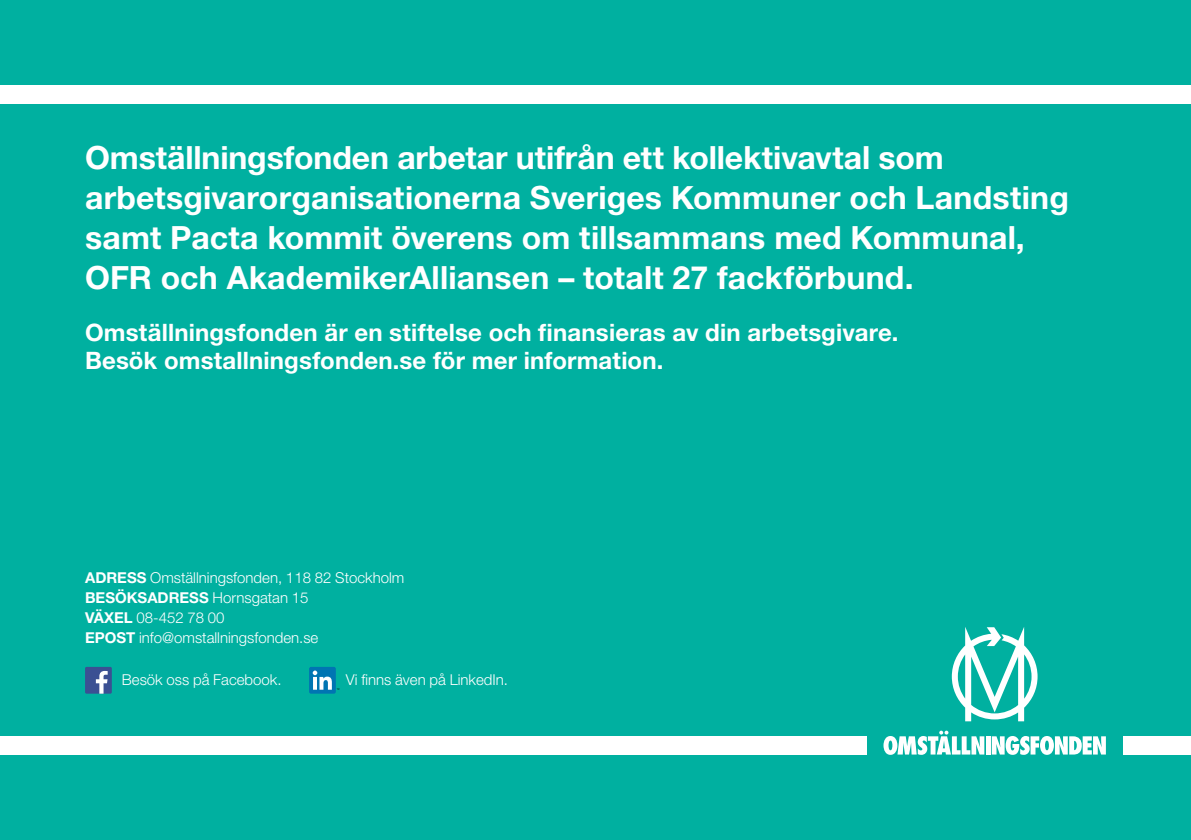
<style>
.page{position:relative;width:1191px;height:840px;background:#fff}
.page>*{position:absolute;margin:0;border:0;box-sizing:border-box;transform-origin:0 0}
.t1{font:700 32px/40px "Helvetica Neue LT Std";letter-spacing:.005em;color:#fff}
.t2{font:700 24px/28.8px "Helvetica Neue LT Std";letter-spacing:.005em;color:#fff}
.t3{font:300 15px/20px "Helvetica Neue LT Std";color:#fff}
.s1{font-weight:700}
</style>
<div class="page">
<div style="left:0;top:0;width:1191px;height:839px;background:#00b0a0"></div>
<svg style="left:883px;top:730px;width:101px;height:24px"></svg>
<div style="left:985px;top:735px;width:5px;height:19px;background:#fff"></div>
<svg style="left:991px;top:736px;width:114px;height:18px"></svg>
<svg style="left:951px;top:627px;width:86px;height:94px"></svg>
<div style="left:0;top:735px;width:866px;height:19px;background:#fff"></div>
<div style="left:0;top:85px;width:1191px;height:18px;background:#fff"></div>
<div style="left:1123px;top:735px;width:68px;height:19px;background:#fff"></div>
<div style="left:85px;top:666px;width:27px;height:27px;background:#3b5093"></div>
<svg style="left:96px;top:671px;width:12px;height:22px"></svg>
<div style="left:309px;top:666px;width:27px;height:27px;background:#0075b2;border-radius:2px"></div>
<svg style="left:313px;top:670px;width:26px;height:19px"></svg>
<p class="t1" style="left:85px;top:137px;width:985px">Omställningsfonden arbetar utifrån ett kollektivavtal som arbetsgivarorganisationerna Sveriges Kommuner och Landsting samt Pacta kommit överens om tillsammans med Kommunal, OFR och AkademikerAlliansen – totalt 27 fackförbund.</p>
<p class="t2" style="left:85px;top:317px;width:815px">Omställningsfonden är en stiftelse och finansieras av din arbetsgivare.<br>Besök omstallningsfonden.se för mer information.</p>
<p class="t3" style="left:85px;top:567px;width:321px"><span class="s1">ADRESS</span> Omställningsfonden, 118 82 Stockholm<br><span class="s1">BESÖKSADRESS</span> Hornsgatan 15<br><span class="s1">VÄXEL</span> 08-452 78 00<br><span class="s1">EPOST</span> info@omstallningsfonden.se</p>
<p class="t3" style="left:122px;top:668px;width:161px">Besök oss på Facebook.</p>
<p class="t3" style="left:346px;top:668px;width:164px">Vi finns även på LinkedIn.</p>
</div>
